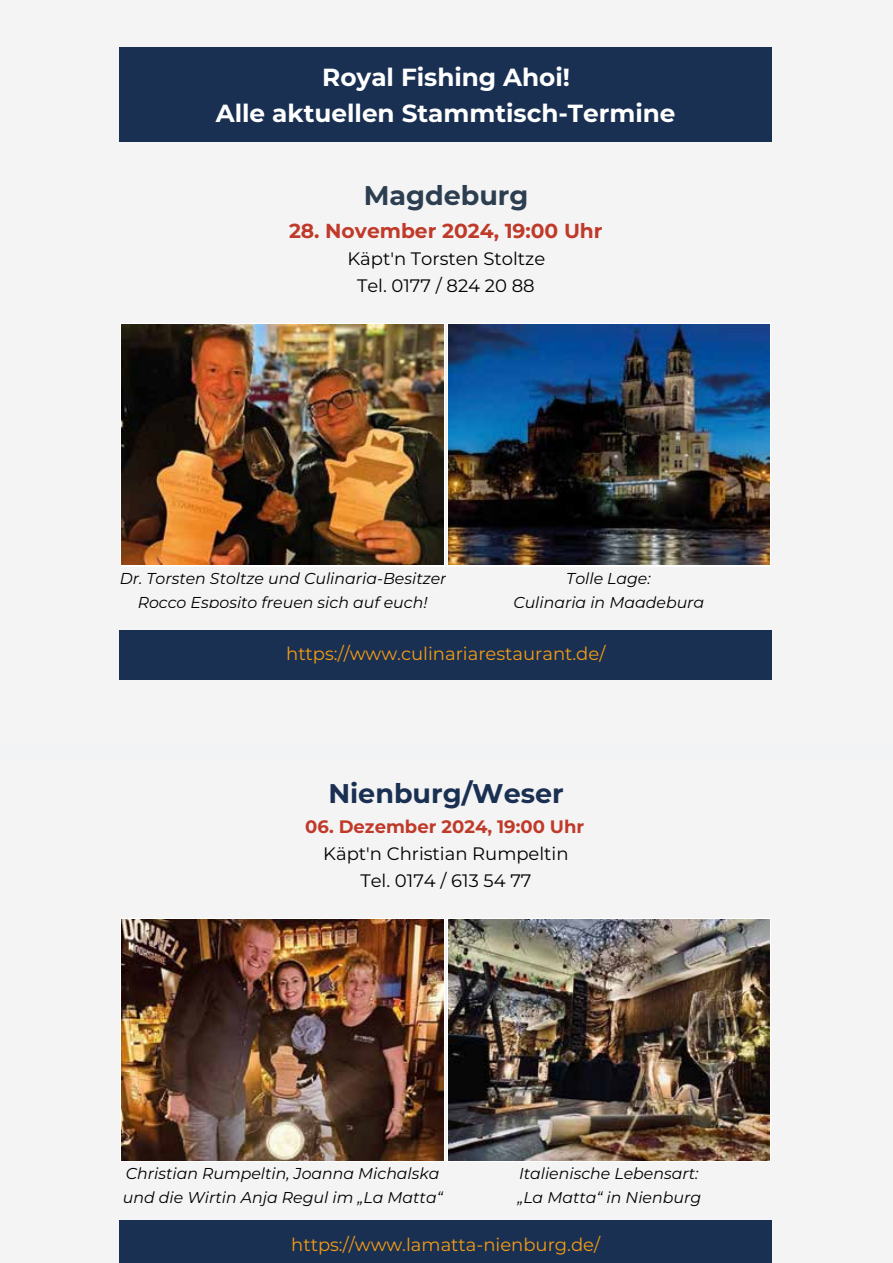
<style>
.page{position:relative;width:893px;height:1263px;background:#fff}
.page>*{position:absolute;margin:0;border:0;box-sizing:border-box;transform-origin:0 0}
.t1{font:700 27px "Montserrat";color:#1a3052}
.t2{font:700 27px "Montserrat";color:#2c3e50}
.t3{font:700 24.75px/36px "Montserrat";color:#fff;text-align:center}
.t4{font:700 20.25px "Montserrat";color:#c03a2a}
.t5{font:18px/27px "Montserrat";color:#000;text-align:center}
.t6{font:18px "Montserrat";color:#f49c13}
.t7{font:700 18px "Montserrat";color:#c03a2a}
.t8{font:italic 15.75px/23.5px "Montserrat";color:#000;text-align:center}
</style>
<div class="page">
<div style="left:0;top:0;width:892px;height:187px;background:#f5f4f5"></div>
<div style="left:120px;top:47px;width:652px;height:95px;background:#1a3052"></div>
<div style="left:0;top:142px;width:892px;height:604px;background:#f5f4f5"></div>
<hr style="left:121px;top:323px;width:324px;height:1px;background:#fff">
<hr style="left:121px;top:565px;width:324px;height:1px;background:#fff">
<hr style="left:121px;top:323px;width:1px;height:243px;background:#fff">
<hr style="left:444px;top:323px;width:1px;height:243px;background:#fff">
<img style="left:122px;top:324px;width:322px;height:241px">
<hr style="left:447px;top:323px;width:324px;height:1px;background:#fff">
<hr style="left:447px;top:565px;width:324px;height:1px;background:#fff">
<hr style="left:447px;top:323px;width:1px;height:243px;background:#fff">
<hr style="left:770px;top:323px;width:1px;height:243px;background:#fff">
<img style="left:448px;top:324px;width:322px;height:241px">
<div style="left:120px;top:630px;width:652px;height:49px;background:#1a3052"></div>
<div style="left:0;top:761px;width:892px;height:502px;background:#f5f4f5"></div>
<hr style="left:121px;top:918px;width:324px;height:1px;background:#fff">
<hr style="left:121px;top:1160px;width:324px;height:1px;background:#fff">
<hr style="left:121px;top:918px;width:1px;height:243px;background:#fff">
<hr style="left:444px;top:918px;width:1px;height:243px;background:#fff">
<img style="left:122px;top:919px;width:322px;height:241px">
<hr style="left:447px;top:918px;width:324px;height:1px;background:#fff">
<hr style="left:447px;top:1160px;width:324px;height:1px;background:#fff">
<hr style="left:447px;top:918px;width:1px;height:243px;background:#fff">
<hr style="left:770px;top:918px;width:1px;height:243px;background:#fff">
<img style="left:448px;top:919px;width:322px;height:241px">
<div style="left:120px;top:1221px;width:652px;height:42px;background:#1a3052"></div>
<h2 class="t3" style="left:216px;top:60px;width:461px">Royal Fishing Ahoi!<br>Alle aktuellen Stammtisch-Termine</h2>
<h1 class="t2" style="left:364px;top:182px;width:166px">Magdeburg</h1>
<p class="t4" style="left:289px;top:220px;width:315px">28. November 2024, 19:00 Uhr</p>
<p class="t5" style="left:347px;top:245px;width:199px">Käpt'n Torsten Stoltze<br>Tel. 0177 / 824 20 88</p>
<p class="t8" style="left:120px;top:568px;width:328px">Dr. Torsten Stoltze und Culinaria-Besitzer<br>Rocco Esposito freuen sich auf euch!</p>
<p class="t8" style="left:513px;top:568px;width:192px">Tolle Lage:<br>Culinaria in Magdeburg</p>
<p class="t6" style="left:286px;top:644px;width:321px">https://www.culinariarestaurant.de/</p>
<h1 class="t1" style="left:328px;top:781px;width:237px">Nienburg/Weser</h1>
<p class="t7" style="left:305px;top:817px;width:280px">06. Dezember 2024, 19:00 Uhr</p>
<p class="t5" style="left:323px;top:840px;width:247px">Käpt'n Christian Rumpeltin<br>Tel. 0174 / 613 54 77</p>
<p class="t8" style="left:123px;top:1163px;width:321px;text-align:left">Christian Rumpeltin, Joanna Michalska und die Wirtin Anja Regul im „La Matta“</p>
<p class="t8" style="left:517px;top:1163px;width:185px;text-align:left">Italienische Lebensart: „La Matta“ in Nienburg</p>
<p class="t6" style="left:291px;top:1235px;width:310px">https://www.lamatta-nienburg.de/</p>
</div>
